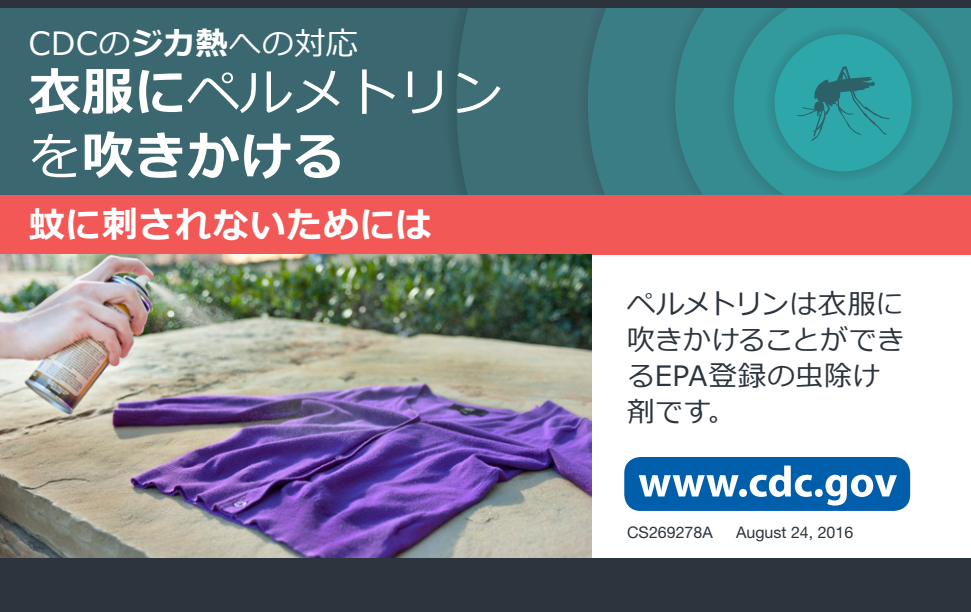
<style>
.page{position:relative;width:971px;height:612px;background:#fff}
.page>*{position:absolute;margin:0;border:0;box-sizing:border-box;transform-origin:0 0}
.t1{font:700 52px/64px "Meiryo";letter-spacing:.015em;color:#fff}
.t2{font:700 36px "Meiryo";letter-spacing:.015em;color:#fff}
.t3{font:32px "Meiryo";letter-spacing:.025em;color:#fff}
.B3__Bullet_List{font:28px/36px "Meiryo";color:#2c343e}
.t4{font:16px "Helvetica Neue LT Std";color:#2c343e}
.s1{font-weight:700}
.s2{font-weight:400}
</style>
<div class="page">
<div style="left:0;top:195px;width:971px;height:59px;background:#f15856"></div>
<div style="left:0;top:0;width:971px;height:195px;background:#3b6870"></div>
<svg style="left:588px;top:8px;width:72px;height:187px;fill:#3a7d84"></svg>
<div style="left:660px;top:8px;width:15px;height:187px;background:#3a7d84"></div>
<svg style="left:675px;top:8px;width:296px;height:187px;fill:#368b91"></svg>
<div style="left:719px;top:8px;width:248px;height:187px;background:#368b91"></div>
<svg style="left:733px;top:8px;width:219px;height:187px;fill:#32999d"></svg>
<div style="left:760px;top:20px;width:165px;height:166px;background:#319498;border-radius:83px"></div>
<div style="left:774px;top:34px;width:137px;height:137px;background:#2ea7aa;border-radius:50%"></div>
<svg style="left:797px;top:66px;width:92px;height:75px"></svg>
<div style="left:0;top:0;width:971px;height:8px;background:#2c333d"></div>
<img style="left:0;top:254px;width:591px;height:305px">
<div style="left:624px;top:457px;width:286px;height:54px;background:#005eaa;border-radius:16px"></div>
<svg style="left:638px;top:475px;width:100px;height:21px"></svg>
<div style="left:739px;top:489px;width:8px;height:8px;background:#fff;border-radius:50%"></div>
<svg style="left:749px;top:466px;width:63px;height:31px"></svg>
<div style="left:815px;top:489px;width:7px;height:8px;background:#fff;border-radius:50%"></div>
<svg style="left:825px;top:475px;width:72px;height:31px"></svg>
<div style="left:0;top:559px;width:971px;height:53px;background:#2c343e"></div>
<h1 class="t3" style="left:29px;top:25px;width:331px">CDCの<span class="s1">ジカ熱</span>への対応</h1>
<h1 class="t1" style="left:29px;top:61px;width:476px">衣服に<span class="s2">ペルメトリンを</span>吹きかける</h1>
<p class="t2" style="left:29px;top:205px;width:404px">蚊に刺されないためには</p>
<p class="B3__Bullet_List" style="left:627px;top:286px;width:279px">ペルメトリンは衣服に吹きかけることができるEPA登録の虫除け剤です。</p>
<p class="t4" style="left:627px;top:523px;width:87px">CS269278A</p>
<p class="t4" style="left:736px;top:523px;width:119px">August 24, 2016</p>
</div>
